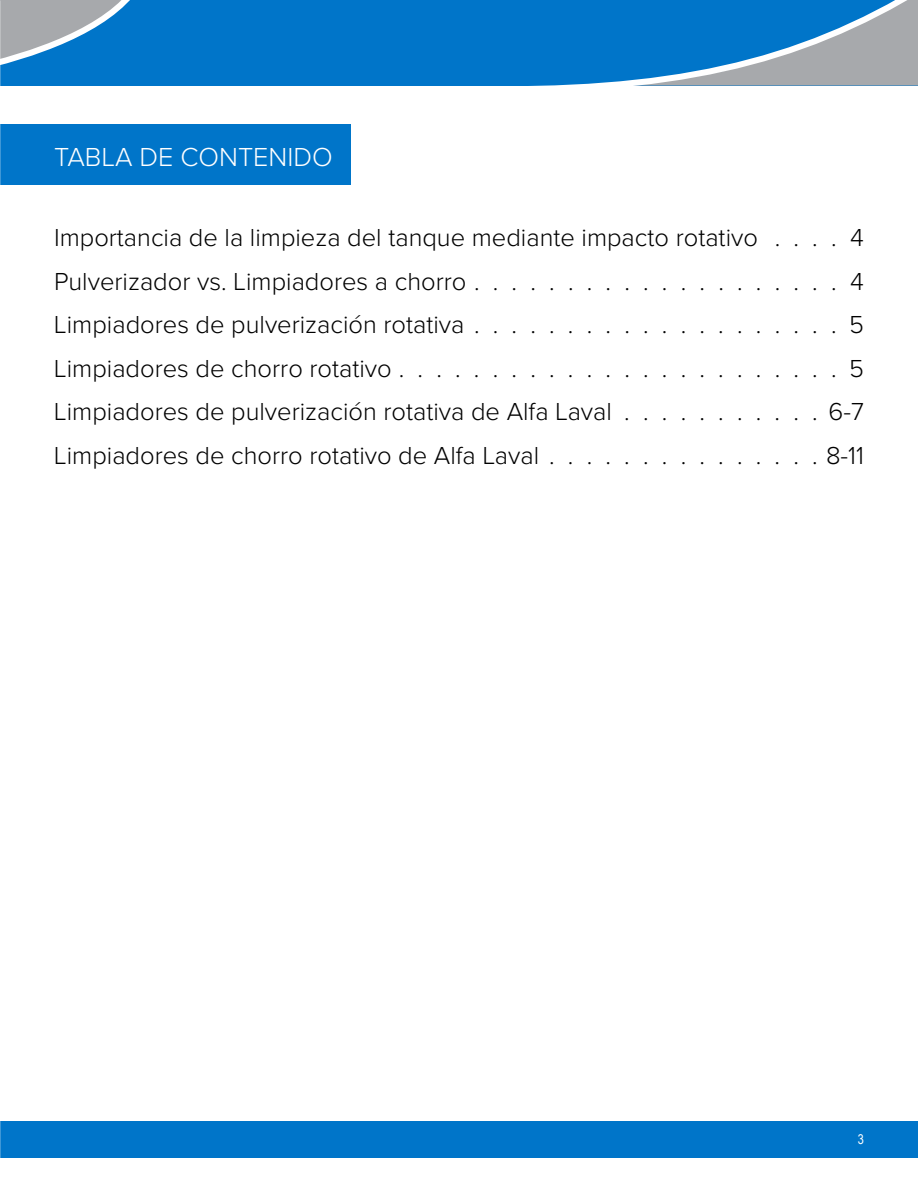
<style>
.page{position:relative;width:918px;height:1188px;background:#fff}
.page>*{position:absolute;margin:0;border:0;box-sizing:border-box;transform-origin:0 0}
.t1{font:300 27px "Proxima Nova";color:#fff}
.t2{font:300 25.5px/43.5px "Proxima Nova";color:#000;text-align:justify}
.t3{font:13.5px "Arial Narrow";color:#fff}
</style>
<div class="page">
<div style="left:0;top:0;width:918px;height:86px;background:#0075c9"></div>
<div style="left:0;top:1121px;width:918px;height:37px;background:#0075c9"></div>
<svg style="left:530px;top:0;width:388px;height:86px"></svg>
<svg style="left:0;top:0;width:130px;height:86px"></svg>
<div style="left:0;top:125px;width:351px;height:60px;background:#0075c9"></div>
<p class="t1" style="left:54px;top:136px;width:280px">TABLA DE CONTENIDO</p>
<p class="t2" style="left:54px;top:215px;width:812px;text-indent:796px">4<br>Pulverizador vs. Limpiadores a chorro . . . . . . . . . . . . . . . . . . . . 4<br>Limpiadores de pulverización rotativa . . . . . . . . . . . . . . . . . . .</p>
<p class="t2" style="left:54px;top:215px;width:705px">Importancia de la limpieza del tanque mediante impacto rotativo</p>
<p class="t2" style="left:849px;top:302px;width:16px">5</p>
<p class="t2" style="left:54px;top:345px;width:761px">Limpiadores de chorro rotativo . . . . . . . . . . . . . . . . . . . . . . .</p>
<p class="t2" style="left:849px;top:345px;width:16px">5</p>
<p class="t2" style="left:54px;top:389px;width:742px">Limpiadores de pulverización rotativa de Alfa Laval . . . . . . . . . .</p>
<p class="t2" style="left:54px;top:389px;width:812px;text-align:right">6-7<br>Limpiadores de chorro rotativo de Alfa Laval . . . . . . . . . . . . . . 8-11</p>
<p class="t3" style="left:858px;top:1129px;width:8px">3</p>
</div>
